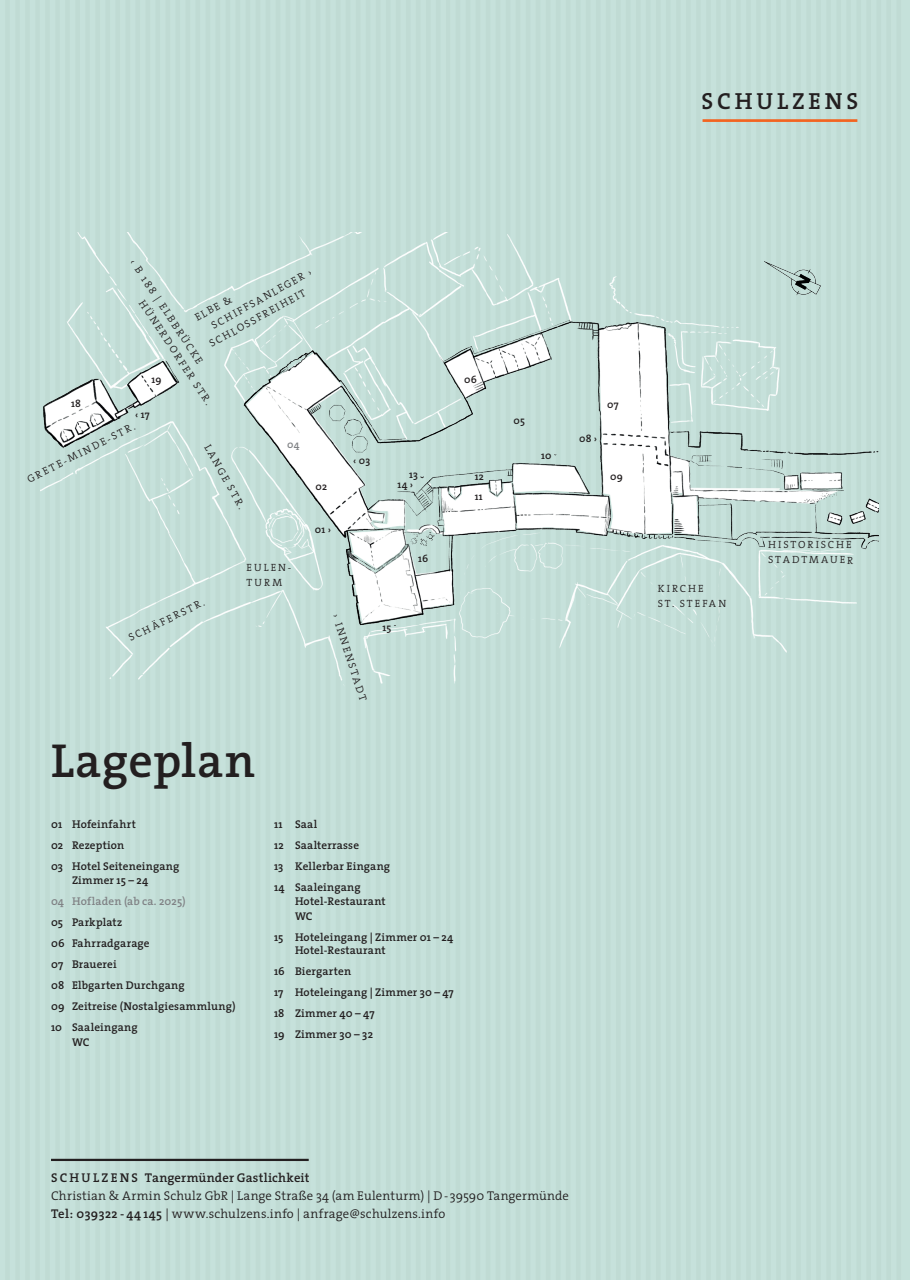
<style>
.page{position:relative;width:910px;height:1280px;background:#fff}
.page>*{position:absolute;margin:0;border:0;box-sizing:border-box;transform-origin:0 0}
.t1{font:600 48px "The Serif";letter-spacing:.005em;color:#231f20}
.t2{font:600 23.4px "The Serif";letter-spacing:.165em;color:#231f20}
.t3{font:300 12.75px/18px "The Serif";letter-spacing:.02em;color:#231f20}
.t4{font:600 12.75px "The Serif";letter-spacing:.01em;color:#231f20}
.t5{font:600 11.25px/21px "The Serif";letter-spacing:.01em;color:#231f20}
.t6{font:600 11.25px "The Serif";letter-spacing:.01em;color:#808285}
.t7{font:300 10.5px/15px "The Serif";letter-spacing:.2em;color:#231f20}
.t8{font:600 10.5px "The Serif";letter-spacing:.015em;color:#231f20}
.t9{font:600 10.5px "The Serif";color:#808285}
.s1{font-weight:600}
</style>
<div class="page">
<div style="left:0;top:0;width:902px;height:1280px;background:#c5e0d9"></div>
<hr style="left:51px;top:1159px;width:258px;height:2px;background:#231f20">
<hr style="left:702px;top:119px;width:155px;height:3px;background:#f36421">
<h2 class="t2" style="left:701px;top:81px;width:158px">SCHULZENS</h2>
<p class="t8" style="left:71px;top:394px;width:11px">18</p>
<p class="t7" style="left:160px;top:288px;width:125px;text-indent:-39px;rotate:56deg">‹ B 188 | ELBBRÜCKE<br>HÜNERDORFER STR.</p>
<p class="t7" style="left:208px;top:319px;width:114px;rotate:-29deg">SCHIFFSANLEGER ›</p>
<p class="t7" style="left:206px;top:337px;width:110px;rotate:-29deg">SCHLOSSFREIHEIT</p>
<p class="t7" style="left:192px;top:311px;width:42px;rotate:-29deg">ELBE &amp;</p>
<p class="t8" style="left:152px;top:371px;width:12px">19</p>
<p class="t8" style="left:135px;top:405px;width:16px">‹ 17</p>
<p class="t7" style="left:24px;top:473px;width:121px;rotate:-27deg">GRETE-MINDE-STR.</p>
<p class="t7" style="left:214px;top:441px;width:73px;rotate:60deg">LANGE STR.</p>
<p class="t9" style="left:287px;top:435px;width:14px">04</p>
<p class="t7" style="left:247px;top:560px;width:46px">EULEN-<br>TURM</p>
<p class="t8" style="left:316px;top:478px;width:13px">02</p>
<p class="t8" style="left:315px;top:521px;width:18px">01 ›</p>
<p class="t8" style="left:353px;top:451px;width:19px">‹ 03</p>
<p class="t7" style="left:126px;top:631px;width:85px;rotate:-26deg">SCHÄFERSTR.</p>
<p class="t7" style="left:343px;top:612px;width:92px;rotate:72deg">› INNENSTADT</p>
<p class="t8" style="left:409px;top:465px;width:10px">13</p>
<p class="t8" style="left:397px;top:476px;width:17px">14 ›</p>
<p class="t8" style="left:383px;top:618px;width:10px">15</p>
<p class="t8" style="left:418px;top:550px;width:12px">16</p>
<p class="t8" style="left:464px;top:371px;width:14px">06</p>
<p class="t8" style="left:475px;top:468px;width:11px">12</p>
<p class="t8" style="left:475px;top:487px;width:10px">11</p>
<h1 class="t1" style="left:51px;top:721px;width:205px">Lageplan</h1>
<p class="t5" style="left:51px;top:813px;width:130px">01 Hofeinfahrt<br>02 Rezeption<br>03 Hotel Seiteneingang</p>
<p class="t5" style="left:72px;top:869px;width:78px">Zimmer 15 – 24</p>
<p class="t6" style="left:51px;top:891px;width:136px">04 Hofladen (ab ca. 2025)</p>
<p class="t5" style="left:51px;top:911px;width:186px">05 Parkplatz<br>06 Fahrradgarage<br>07 Brauerei<br>08 Elbgarten Durchgang<br>09 Zeitreise (Nostalgiesammlung)<br>10 Saaleingang</p>
<p class="t5" style="left:72px;top:1031px;width:19px">WC</p>
<p class="t5" style="left:274px;top:813px;width:118px">11 Saal<br>12 Saalterrasse<br>13 Kellerbar Eingang<br>14 Saaleingang</p>
<p class="t5" style="left:295px;top:893px;width:92px;line-height:15px">Hotel-Restaurant<br>WC</p>
<p class="t5" style="left:295px;top:930px;width:160px;line-height:13.5px;text-indent:-21px">15 Hoteleingang | Zimmer 01 – 24<br>Hotel-Restaurant</p>
<p class="t5" style="left:274px;top:960px;width:181px">16 Biergarten<br>17 Hoteleingang | Zimmer 30 – 47<br>18 Zimmer 40 – 47<br>19 Zimmer 30 – 32</p>
<p class="t8" style="left:514px;top:411px;width:13px">05</p>
<p class="t8" style="left:541px;top:446px;width:12px">10</p>
<p class="t8" style="left:579px;top:429px;width:20px">08 ›</p>
<p class="t8" style="left:607px;top:395px;width:13px">07</p>
<p class="t8" style="left:610px;top:468px;width:14px">09</p>
<p class="t7" style="left:658px;top:581px;width:70px">KIRCHE<br>ST. STEFAN</p>
<p class="t7" style="left:768px;top:536px;width:87px;rotate:1deg">HISTORISCHE<br>STADTMAUER</p>
<p class="t4" style="left:51px;top:1167px;width:260px">SC H U L Z E NS Tangermünder Gastlichkeit</p>
<p class="t3" style="left:51px;top:1186px;width:519px">Christian &amp; Armin Schulz GbR | Lange Straße 34 (am Eulenturm) | D-39590 Tangermünde<br><span class="s1">Tel: 039322 - 44 145</span> | www.schulzens.info | anfrage@schulzens.info</p>
</div>
